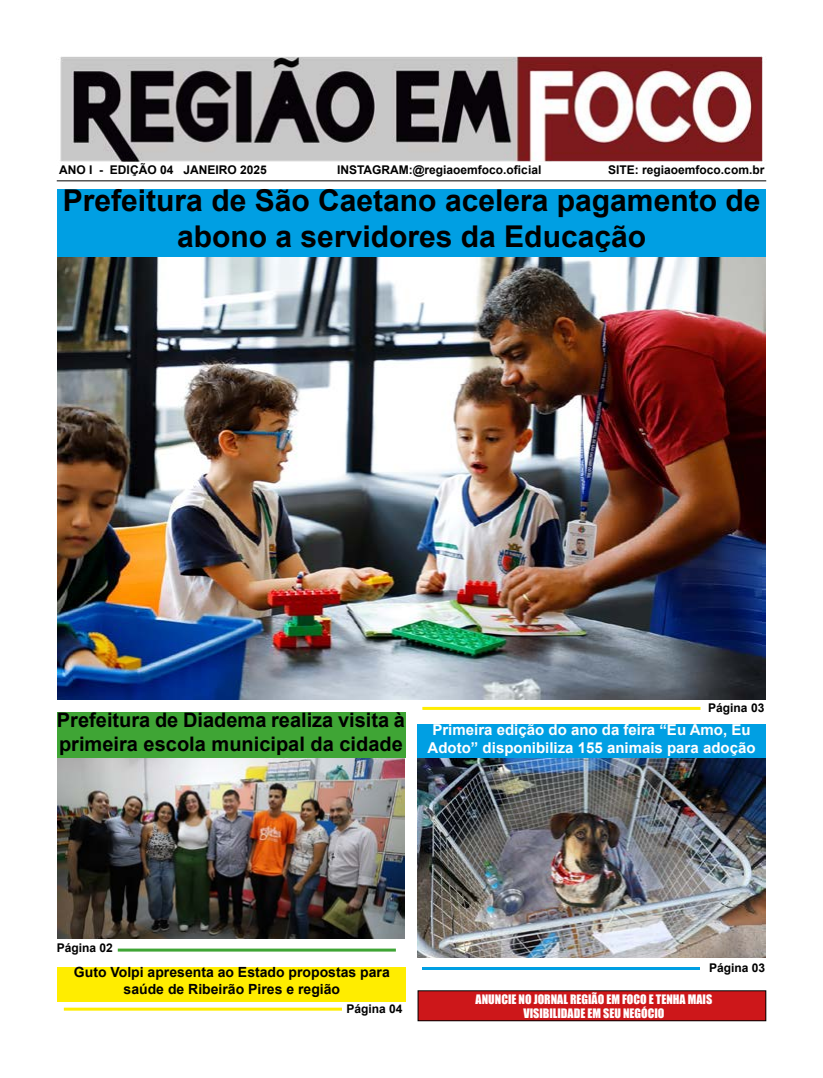
<style>
.page{position:relative;width:823px;height:1078px;background:#fff}
.page>*{position:absolute;margin:0;border:0;box-sizing:border-box;transform-origin:0 0}
.t1{font:700 30px/36px "Arial";color:#000;text-align:center}
.t2{font:700 20px/24px "Arial";color:#000}
.t3{font:700 15px/18px "Arial";color:#fff;text-align:center}
.t4{font:700 14px/16.8px "Arial";color:#000;text-align:center}
.t5{font:700 12px "Arial";color:#000}
.t6{font:12px/14.4px "Impact";color:#fff;text-align:center}
</style>
<div class="page">
<div style="left:57px;top:712px;width:348px;height:45px;background:#3fa535"></div>
<hr style="left:422px;top:706px;width:278px;height:3px;background:#ffed00">
<hr style="left:118px;top:948px;width:277px;height:3px;background:#3fa535">
<div style="left:417px;top:724px;width:348px;height:34px;background:#009fe3"></div>
<img style="left:60px;top:57px;width:703px;height:107px">
<div style="left:57px;top:189px;width:708px;height:68px;background:#009fe3"></div>
<img style="left:57px;top:257px;width:708px;height:442px">
<img style="left:57px;top:758px;width:347px;height:179px">
<hr style="left:422px;top:967px;width:277px;height:2px;background:#009fe3">
<div style="left:418px;top:990px;width:347px;height:30px;background:#cd171a"></div>
<img style="left:417px;top:758px;width:348px;height:199px">
<div style="left:57px;top:966px;width:349px;height:34px;background:#ffed00"></div>
<hr style="left:57px;top:180px;width:708px;height:1px;background:#000">
<hr style="left:64px;top:1007px;width:278px;height:3px;background:#ffed00">
<p class="t5" style="left:59px;top:162px;width:209px">ANO I - EDIÇÃO 04 JANEIRO 2025</p>
<p class="t5" style="left:337px;top:162px;width:206px">INSTAGRAM:@regiaoemfoco.oficial</p>
<p class="t5" style="left:607px;top:162px;width:158px">SITE: regiaoemfoco.com.br</p>
<h1 class="t1" style="left:63px;top:183px;width:698px">Prefeitura de São Caetano acelera pagamento de abono a servidores da Educação</h1>
<h2 class="t2" style="left:57px;top:707px;width:349px">Prefeitura de Diadema realiza visita à primeira escola municipal da cidade</h2>
<p class="t5" style="left:707px;top:699px;width:58px">Página 03</p>
<p class="t3" style="left:427px;top:720px;width:329px">Primeira edição do ano da feira “Eu Amo, Eu<br>Adoto” disponibiliza 155 animais para adoção</p>
<p class="t5" style="left:57px;top:939px;width:58px">Página 02</p>
<p class="t4" style="left:74px;top:963px;width:317px">Guto Volpi apresenta ao Estado propostas para saúde de Ribeirão Pires e região</p>
<p class="t5" style="left:346px;top:999px;width:58px">Página 04</p>
<p class="t5" style="left:708px;top:958px;width:58px">Página 03</p>
<p class="t6" style="left:475px;top:991px;width:238px">ANUNCIE NO JORNAL REGIÃO EM FOCO E TENHA MAIS<br>VISIBILIDADE EM SEU NEGÓCIO</p>
</div>
